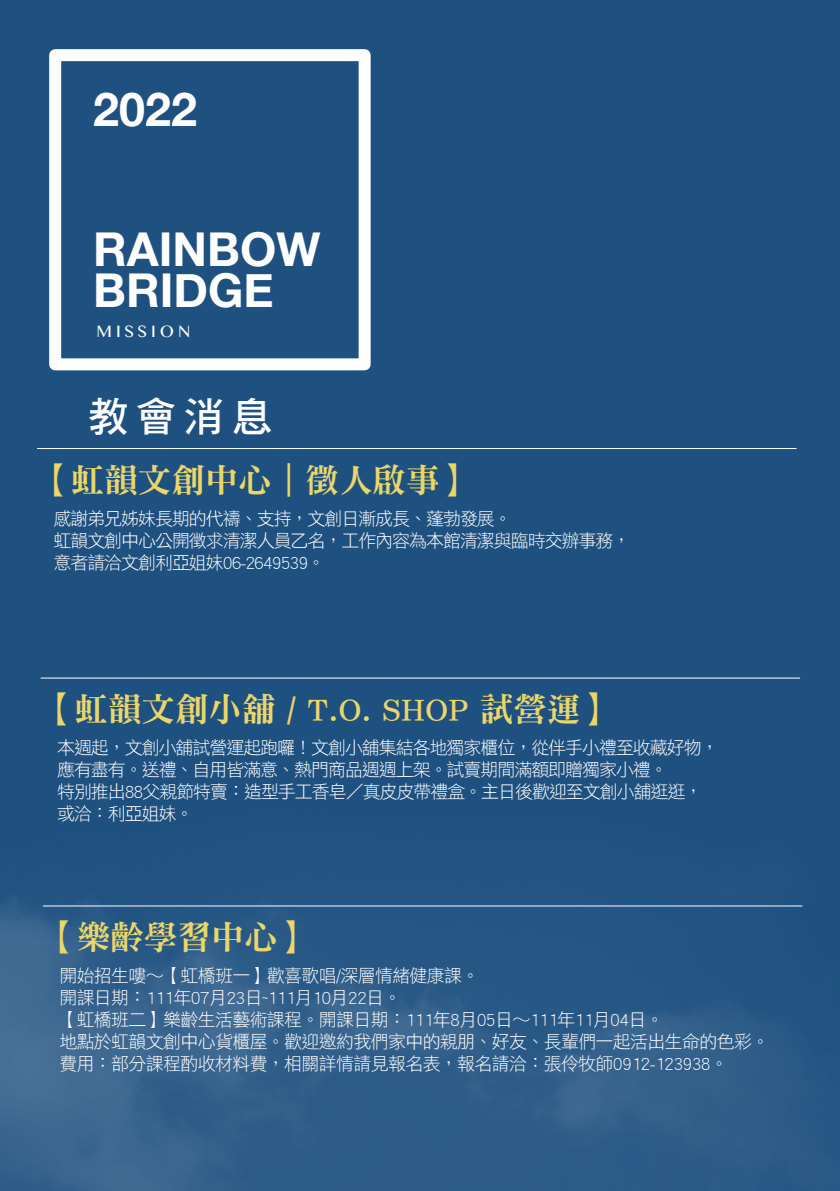
<style>
.page{position:relative;width:840px;height:1191px;background:#fff}
.page>*{position:absolute;margin:0;border:0;box-sizing:border-box;transform-origin:0 0}
.t1{font:700 46.6px/41px "Helvetica Neue";color:#fff}
.t2{font:40.6px "DF Hei Std W7";color:#fff}
.t3{font:33.4px "DF Ming Std W9";color:#ead669}
.t4{font:18px/22px "DF Hei Std W3";letter-spacing:-.06em;color:#fff}
.t5{font:18px/22px "DF Hei Std W3";letter-spacing:-.04em;color:#fff}
.t6{font:16.6px "Gurmukhi MN";letter-spacing:.24em;color:#fff}
</style>
<div class="page">
<div style="left:0;top:0;width:839px;height:1191px;background:#1f5180"></div>
<img style="left:0;top:897px;width:838px;height:294px">
<div style="left:49px;top:49px;width:321px;height:321px;border:12px solid #fff"></div>
<hr style="left:37px;top:448px;width:758px;height:1px;background:#fff">
<hr style="left:41px;top:677px;width:758px;height:1px;background:#fff">
<hr style="left:43px;top:905px;width:758px;height:1px;background:#fff">
<h1 class="t1" style="left:93px;top:90px;width:105px">2022</h1>
<h1 class="t1" style="left:93px;top:230px;width:228px">RAINBOW<br>BRIDGE</h1>
<p class="t6" style="left:96px;top:322px;width:95px">MISSION</p>
<h2 class="t2" style="left:88px;top:395px;width:186px">教會消息</h2>
<h3 class="t3" style="left:37px;top:461px;width:437px">【虹韻文創中心｜徵人啟事】</h3>
<p class="t4" style="left:53px;top:507px;width:578px">感謝弟兄姊妹長期的代禱、支持，文創日漸成長、蓬勃發展。<br>虹韻文創中心公開徵求清潔人員乙名，工作內容為本館清潔與臨時交辦事務，意者請洽文創利亞姐妹06-2649539。</p>
<h3 class="t3" style="left:41px;top:691px;width:574px">【虹韻文創小舖 / T.O. SHOP 試營運】</h3>
<p class="t4" style="left:57px;top:736px;width:662px">本週起，文創小舖試營運起跑囉！文創小舖集結各地獨家櫃位，從伴手小禮至收藏好物，應有盡有。送禮、自用皆滿意、熱門商品週週上架。試賣期間滿額即贈獨家小禮。<br>特別推出88父親節特賣：造型手工香皂／真皮皮帶禮盒。主日後歡迎至文創小舖逛逛，或洽：利亞姐妹。</p>
<h3 class="t3" style="left:43px;top:919px;width:269px">【樂齡學習中心】</h3>
<p class="t5" style="left:59px;top:964px;width:711px">開始招生嘍∼【虹橋班一】歡喜歌唱/深層情緒健康課。<br>開課日期：111年07月23日~111月10月22日。<br>【虹橋班二】樂齡生活藝術課程。開課日期：111年8月05日∼111年11月04日。<br>地點於虹韻文創中心貨櫃屋。歡迎邀約我們家中的親朋、好友、長輩們一起活出生命的色彩。費用：部分課程酌收材料費，相關詳情請見報名表，報名請洽：張伶牧師0912-123938。</p>
</div>
